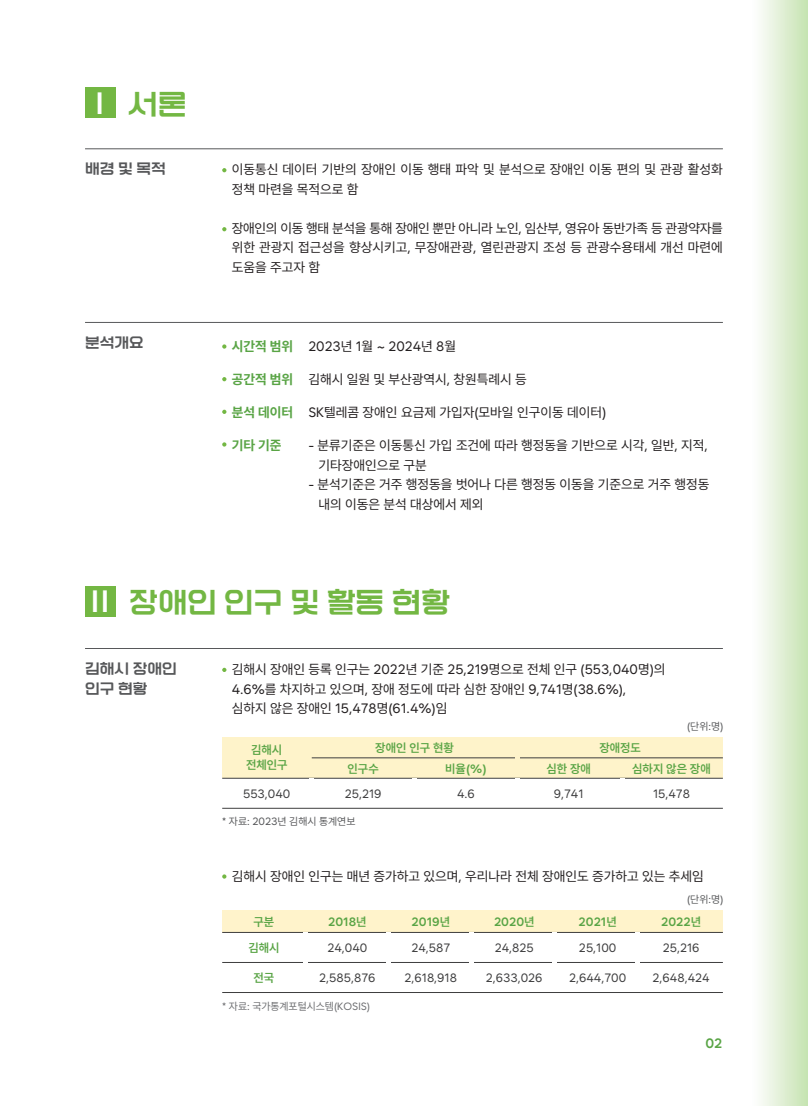
<style>
.page{position:relative;width:808px;height:1106px;background:#fff}
.page>*{position:absolute;margin:0;border:0;box-sizing:border-box;transform-origin:0 0}
.t1{font:28.5px "KIMM Bold";color:#73b743}
.t2{font:14.25px/19.5px "KIMM Bold";color:#57585a}
.t3{font:13.5px/19.5px "Wanted Sans";color:#231f20}
.t4{font:700 13.5px "Wanted Sans";color:#59a445}
.t5{font:600 13.5px "Wanted Sans";color:#59a445}
.t6{font:12px "Wanted Sans";color:#3e3e3f}
.t7{font:600 12px/15px "Wanted Sans";color:#59a445;text-align:center}
.t8{font:10.5px "Wanted Sans";color:#57585a}
.t9{font:10.5px "Wanted Sans";color:#6c6d70}
.s1{color:#fff}
</style>
<div class="page">
<div style="left:751px;top:0;width:57px;height:1106px;background:linear-gradient(to right,#fff,#c6e3b1)"></div>
<svg style="left:222px;top:168px;width:4px;height:4px"></svg>
<svg style="left:222px;top:227px;width:4px;height:4px"></svg>
<svg style="left:222px;top:344px;width:4px;height:5px"></svg>
<svg style="left:222px;top:377px;width:4px;height:4px"></svg>
<svg style="left:222px;top:410px;width:4px;height:4px"></svg>
<svg style="left:222px;top:442px;width:4px;height:4px"></svg>
<hr style="left:85px;top:148px;width:638px;height:1px;background:#57585a">
<hr style="left:85px;top:322px;width:638px;height:1px;background:#57585a">
<svg style="left:222px;top:667px;width:4px;height:5px"></svg>
<svg style="left:222px;top:874px;width:4px;height:4px"></svg>
<hr style="left:85px;top:648px;width:638px;height:1px;background:#57585a">
<div style="left:222px;top:737px;width:501px;height:41px;background:#fef3ca"></div>
<hr style="left:222px;top:778px;width:501px;height:1px;background:#3e3e3f">
<hr style="left:312px;top:757px;width:411px;height:1px;background:#3e3e3f">
<hr style="left:222px;top:808px;width:501px;height:1px;background:#3e3e3f">
<div style="left:222px;top:910px;width:501px;height:22px;background:#fff3cb"></div>
<hr style="left:222px;top:932px;width:501px;height:1px;background:#3e3e3f">
<hr style="left:222px;top:962px;width:501px;height:1px;background:#3e3e3f">
<hr style="left:222px;top:992px;width:501px;height:1px;background:#3e3e3f">
<div style="left:85px;top:88px;width:30px;height:30px;background:#73b743"></div>
<div style="left:85px;top:586px;width:30px;height:30px;background:#73b743"></div>
<hr style="left:515px;top:778px;width:4px;height:26px;background:#fff">
<div style="left:412px;top:778px;width:5px;height:26px;background:#fff"></div>
<hr style="left:635px;top:932px;width:4px;height:54px;background:#fff">
<div style="left:552px;top:932px;width:5px;height:54px;background:#fff"></div>
<div style="left:469px;top:932px;width:5px;height:54px;background:#fff"></div>
<hr style="left:386px;top:932px;width:4px;height:54px;background:#fff">
<hr style="left:303px;top:932px;width:4px;height:54px;background:#fff">
<hr style="left:310px;top:778px;width:4px;height:26px;background:#fff">
<hr style="left:620px;top:778px;width:4px;height:26px;background:#fff">
<hr style="left:515px;top:742px;width:4px;height:23px;background:#fef3ca">
<h1 class="t1" style="left:86px;top:87px;width:102px"><span class="s1">Ⅰ</span> 서론</h1>
<p class="t2" style="left:85px;top:159px;width:82px">배경 및 목적</p>
<p class="t3" style="left:232px;top:160px;width:493px">이동통신 데이터 기반의 장애인 이동 행태 파악 및 분석으로 장애인 이동 편의 및 관광 활성화 정책 마련을 목적으로 함</p>
<p class="t3" style="left:232px;top:218px;width:493px;text-align:justify">장애인의 이동 행태 분석을 통해 장애인 뿐만 아니라 노인, 임산부, 영유아 동반가족 등 관광약자를 위한 관광지 접근성을 향상시키고, 무장애관광, 열린관광지 조성 등 관광수용태세 개선 마련에 도움을 주고자 함</p>
<p class="t2" style="left:85px;top:332px;width:60px">분석개요</p>
<p class="t4" style="left:232px;top:337px;width:63px">시간적 범위</p>
<p class="t4" style="left:232px;top:370px;width:63px">공간적 범위</p>
<p class="t4" style="left:232px;top:403px;width:63px">분석 데이터</p>
<p class="t4" style="left:232px;top:436px;width:51px">기타 기준</p>
<p class="t3" style="left:308px;top:336px;width:149px">2023년 1월 ~ 2024년 8월</p>
<p class="t3" style="left:308px;top:369px;width:220px">김해시 일원 및 부산광역시, 창원특례시 등</p>
<p class="t3" style="left:308px;top:402px;width:299px">SK텔레콤 장애인 요금제 가입자(모바일 인구이동 데이터)</p>
<p class="t3" style="left:318px;top:435px;width:391px;text-indent:-10px">- 분류기준은 이동통신 가입 조건에 따라 행정동을 기반으로 시각, 일반, 지적, 기타장애인으로 구분</p>
<p class="t3" style="left:318px;top:474px;width:393px;text-indent:-10px">- 분석기준은 거주 행정동을 벗어나 다른 행정동 이동을 기준으로 거주 행정동 내의 이동은 분석 대상에서 제외</p>
<h1 class="t1" style="left:86px;top:585px;width:366px"><span class="s1">Ⅱ</span> 장애인 인구 및 활동 현황</h1>
<p class="t2" style="left:85px;top:658px;width:93px">김해시 장애인 인구 현황</p>
<p class="t3" style="left:232px;top:659px;width:435px">김해시 장애인 등록 인구는 2022년 기준 25,219명으로 전체 인구 (553,040명)의<br>4.6%를 차지하고 있으며, 장애 정도에 따라 심한 장애인 9,741명(38.6%),<br>심하지 않은 장애인 15,478명(61.4%)임</p>
<p class="t8" style="left:687px;top:719px;width:38px">(단위:명)</p>
<p class="t7" style="left:246px;top:741px;width:43px">김해시 전체인구</p>
<p class="t7" style="left:375px;top:740px;width:80px">장애인 인구 현황</p>
<p class="t7" style="left:599px;top:740px;width:43px">장애정도</p>
<p class="t7" style="left:445px;top:760px;width:43px">비율(%)</p>
<p class="t7" style="left:546px;top:760px;width:46px">심한 장애</p>
<p class="t7" style="left:632px;top:760px;width:80px">심하지 않은 장애</p>
<p class="t7" style="left:348px;top:760px;width:33px">인구수</p>
<p class="t6" style="left:243px;top:786px;width:49px">553,040</p>
<p class="t6" style="left:345px;top:786px;width:38px">25,219</p>
<p class="t6" style="left:457px;top:786px;width:19px">4.6</p>
<p class="t6" style="left:554px;top:786px;width:31px">9,741</p>
<p class="t6" style="left:653px;top:786px;width:38px">15,478</p>
<p class="t8" style="left:222px;top:815px;width:135px">* 자료: 2023년 김해시 통계연보</p>
<p class="t3" style="left:232px;top:866px;width:474px">김해시 장애인 인구는 매년 증가하고 있으며, 우리나라 전체 장애인도 증가하고 있는 추세임</p>
<p class="t8" style="left:687px;top:892px;width:38px">(단위:명)</p>
<p class="t7" style="left:254px;top:914px;width:22px">구분</p>
<p class="t7" style="left:328px;top:914px;width:40px">2018년</p>
<p class="t7" style="left:412px;top:914px;width:40px">2019년</p>
<p class="t7" style="left:494px;top:914px;width:42px">2020년</p>
<p class="t7" style="left:579px;top:914px;width:40px">2021년</p>
<p class="t7" style="left:661px;top:914px;width:41px">2022년</p>
<p class="t7" style="left:248px;top:940px;width:33px">김해시</p>
<p class="t6" style="left:327px;top:940px;width:42px">24,040</p>
<p class="t6" style="left:411px;top:940px;width:40px">24,587</p>
<p class="t6" style="left:495px;top:940px;width:41px">24,825</p>
<p class="t6" style="left:579px;top:940px;width:39px">25,100</p>
<p class="t6" style="left:663px;top:940px;width:38px">25,216</p>
<p class="t7" style="left:254px;top:970px;width:22px">전국</p>
<p class="t6" style="left:319px;top:970px;width:58px">2,585,876</p>
<p class="t6" style="left:405px;top:970px;width:54px">2,618,918</p>
<p class="t6" style="left:486px;top:970px;width:58px">2,633,026</p>
<p class="t6" style="left:569px;top:970px;width:59px">2,644,700</p>
<p class="t6" style="left:653px;top:970px;width:59px">2,648,424</p>
<p class="t9" style="left:222px;top:999px;width:149px">* 자료: 국가통계포털시스템(KOSIS)</p>
<p class="t5" style="left:705px;top:1034px;width:18px">02</p>
</div>
